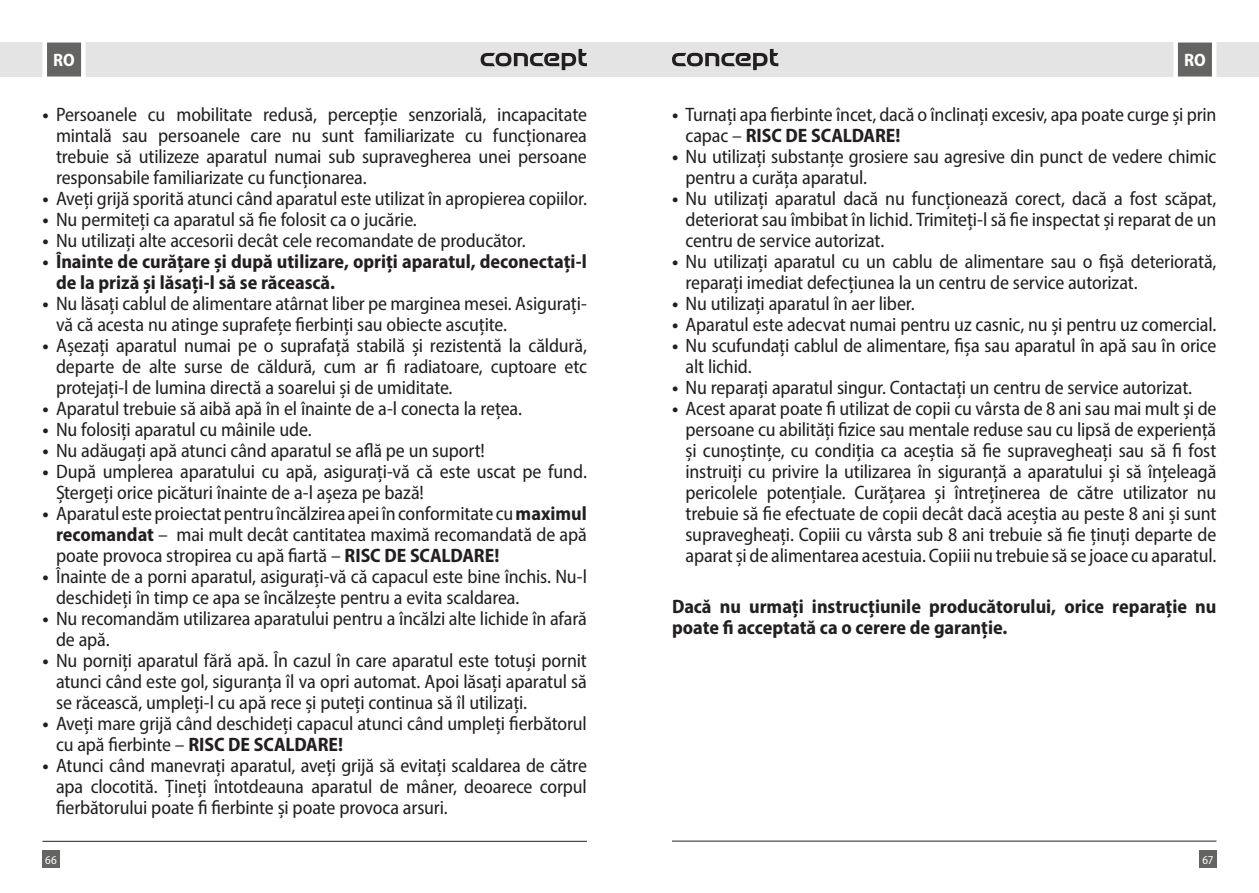
<style>
.page{position:relative;width:1259px;height:893px;background:#fff}
.page>*{position:absolute;margin:0;border:0;box-sizing:border-box;transform-origin:0 0}
.t1{font:semi-condensed 19.5px/21px "Myriad Pro";letter-spacing:-.01em;color:#231f20}
.t2{font:700 semi-condensed 19.5px/21px "Myriad Pro";color:#231f20}
.t3{font:700 semi-condensed 18px "Myriad Pro";color:#fff}
.t4{font:semi-condensed 12px "Myriad Pro";color:#fff}
.s1{font-weight:700}
</style>
<div class="page">
<div style="left:629px;top:43px;width:630px;height:34px;background:#e4e4e4"></div>
<div style="left:0;top:43px;width:629px;height:34px;background:#e4e4e4"></div>
<div style="left:43px;top:850px;width:17px;height:17px;background:#646463"></div>
<div style="left:1199px;top:850px;width:17px;height:17px;background:#646463"></div>
<svg style="left:1171px;top:42px;width:47px;height:35px;background:#8f8f8e"></svg>
<svg style="left:40px;top:42px;width:48px;height:35px;background:#919190"></svg>
<hr style="left:672px;top:841px;width:544px;height:1px;background:#231f20">
<hr style="left:43px;top:841px;width:544px;height:1px;background:#231f20">
<svg style="left:480px;top:49px;width:107px;height:21px"></svg>
<svg style="left:672px;top:49px;width:106px;height:21px"></svg>
<p class="t3" style="left:53px;top:48px;width:23px">RO</p>
<p class="t3" style="left:1184px;top:48px;width:23px">RO</p>
<p class="t1" style="left:56px;top:104px;width:532px;text-align:justify;text-indent:-13px"><span class="s1">•</span> Persoanele cu mobilitate redusă, percepție senzorială, incapacitate mintală sau persoanele care nu sunt familiarizate cu funcționarea trebuie să utilizeze aparatul numai sub supravegherea unei persoane responsabile familiarizate cu funcționarea.</p>
<p class="t1" style="left:43px;top:188px;width:546px"><span class="s1">•</span> Aveți grijă sporită atunci când aparatul este utilizat în apropierea copiilor.</p>
<p class="t1" style="left:43px;top:209px;width:376px"><span class="s1">•</span> Nu permiteți ca aparatul să fie folosit ca o jucărie.</p>
<p class="t1" style="left:43px;top:230px;width:485px"><span class="s1">•</span> Nu utilizați alte accesorii decât cele recomandate de producător.</p>
<p class="t2" style="left:56px;top:250px;width:532px;text-indent:-13px">• Înainte de curățare și după utilizare, opriți aparatul, deconectați-l de la priză și lăsați-l să se răcească.</p>
<p class="t1" style="left:56px;top:293px;width:532px;text-indent:-13px"><span class="s1">•</span> Nu lăsați cablul de alimentare atârnat liber pe marginea mesei. Asigurați&shy;vă că acesta nu atinge suprafețe fierbinți sau obiecte ascuțite.</p>
<p class="t1" style="left:56px;top:335px;width:532px;text-align:justify;text-indent:-13px"><span class="s1">•</span> Așezați aparatul numai pe o suprafață stabilă și rezistentă la căldură, departe de alte surse de căldură, cum ar fi radiatoare, cuptoare etc protejați-l de lumina directă a soarelui și de umiditate.</p>
<p class="t1" style="left:43px;top:398px;width:481px"><span class="s1">•</span> Aparatul trebuie să aibă apă în el înainte de a-l conecta la rețea.</p>
<p class="t1" style="left:43px;top:419px;width:271px"><span class="s1">•</span> Nu folosiți aparatul cu mâinile ude.</p>
<p class="t1" style="left:43px;top:440px;width:444px"><span class="s1">•</span> Nu adăugați apă atunci când aparatul se află pe un suport!</p>
<p class="t1" style="left:56px;top:461px;width:532px;text-indent:-13px"><span class="s1">•</span> După umplerea aparatului cu apă, asigurați-vă că este uscat pe fund.<br>Ștergeți orice picături înainte de a-l așeza pe bază!</p>
<p class="t1" style="left:56px;top:503px;width:532px;text-align:justify;text-indent:-13px"><span class="s1">•</span> Aparatul este proiectat pentru încălzirea apei în conformitate cu <span class="s1">maximul recomandat</span> – mai mult decât cantitatea maximă recomandată de apă poate provoca stropirea cu apă fiartă – <span class="s1">RISC DE SCALDARE!</span></p>
<p class="t1" style="left:56px;top:566px;width:532px;text-indent:-13px"><span class="s1">•</span> Înainte de a porni aparatul, asigurați-vă că capacul este bine închis. Nu-l deschideți în timp ce apa se încălzește pentru a evita scaldarea.</p>
<p class="t1" style="left:56px;top:608px;width:532px;text-indent:-13px"><span class="s1">•</span> Nu recomandăm utilizarea aparatului pentru a încălzi alte lichide în afară de apă.</p>
<p class="t1" style="left:56px;top:650px;width:532px;text-align:justify;text-indent:-13px"><span class="s1">•</span> Nu porniți aparatul fără apă. În cazul în care aparatul este totuși pornit atunci când este gol, siguranța îl va opri automat. Apoi lăsați aparatul să se răcească, umpleți-l cu apă rece și puteți continua să îl utilizați.</p>
<p class="t1" style="left:56px;top:713px;width:532px;text-indent:-13px"><span class="s1">•</span> Aveți mare grijă când deschideți capacul atunci când umpleți fierbătorul cu apă fierbinte – <span class="s1">RISC DE SCALDARE!</span></p>
<p class="t1" style="left:56px;top:755px;width:532px;text-align:justify;text-indent:-13px"><span class="s1">•</span> Atunci când manevrați aparatul, aveți grijă să evitați scaldarea de către apa clocotită. Țineți întotdeauna aparatul de mâner, deoarece corpul fierbătorului poate fi fierbinte și poate provoca arsuri.</p>
<p class="t1" style="left:685px;top:104px;width:532px;text-indent:-13px"><span class="s1">•</span> Turnați apa fierbinte încet, dacă o înclinați excesiv, apa poate curge și prin capac – <span class="s1">RISC DE SCALDARE!</span></p>
<p class="t1" style="left:685px;top:146px;width:532px;text-indent:-13px"><span class="s1">•</span> Nu utilizați substanțe grosiere sau agresive din punct de vedere chimic pentru a curăța aparatul.</p>
<p class="t1" style="left:685px;top:188px;width:532px;text-align:justify;text-indent:-13px"><span class="s1">•</span> Nu utilizați aparatul dacă nu funcționează corect, dacă a fost scăpat, deteriorat sau îmbibat în lichid. Trimiteți-l să fie inspectat și reparat de un centru de service autorizat.</p>
<p class="t1" style="left:685px;top:251px;width:532px;text-indent:-13px"><span class="s1">•</span> Nu utilizați aparatul cu un cablu de alimentare sau o fișă deteriorată, reparați imediat defecțiunea la un centru de service autorizat.</p>
<p class="t1" style="left:672px;top:293px;width:244px"><span class="s1">•</span> Nu utilizați aparatul în aer liber.</p>
<p class="t1" style="left:672px;top:314px;width:546px"><span class="s1">•</span> Aparatul este adecvat numai pentru uz casnic, nu și pentru uz comercial.</p>
<p class="t1" style="left:685px;top:335px;width:532px;text-indent:-13px"><span class="s1">•</span> Nu scufundați cablul de alimentare, fișa sau aparatul în apă sau în orice alt lichid.</p>
<p class="t1" style="left:672px;top:377px;width:522px"><span class="s1">•</span> Nu reparați aparatul singur. Contactați un centru de service autorizat.</p>
<p class="t1" style="left:685px;top:398px;width:532px;text-align:justify;text-indent:-13px"><span class="s1">•</span> Acest aparat poate fi utilizat de copii cu vârsta de 8 ani sau mai mult și de persoane cu abilități fizice sau mentale reduse sau cu lipsă de experiență și cunoștințe, cu condiția ca aceștia să fie supravegheați sau să fi fost instruiți cu privire la utilizarea în siguranță a aparatului și să înțeleagă pericolele potențiale. Curățarea și întreținerea de către utilizator nu trebuie să fie efectuate de copii decât dacă aceștia au peste 8 ani și sunt supravegheați. Copiii cu vârsta sub 8 ani trebuie să fie ținuți departe de aparat și de alimentarea acestuia. Copiii nu trebuie să se joace cu aparatul.</p>
<p class="t2" style="left:672px;top:595px;width:546px">Dacă nu urmați instrucțiunile producătorului, orice reparație nu poate fi acceptată ca o cerere de garanție.</p>
<p class="t4" style="left:45px;top:852px;width:13px">66</p>
<p class="t4" style="left:1202px;top:852px;width:13px">67</p>
</div>
